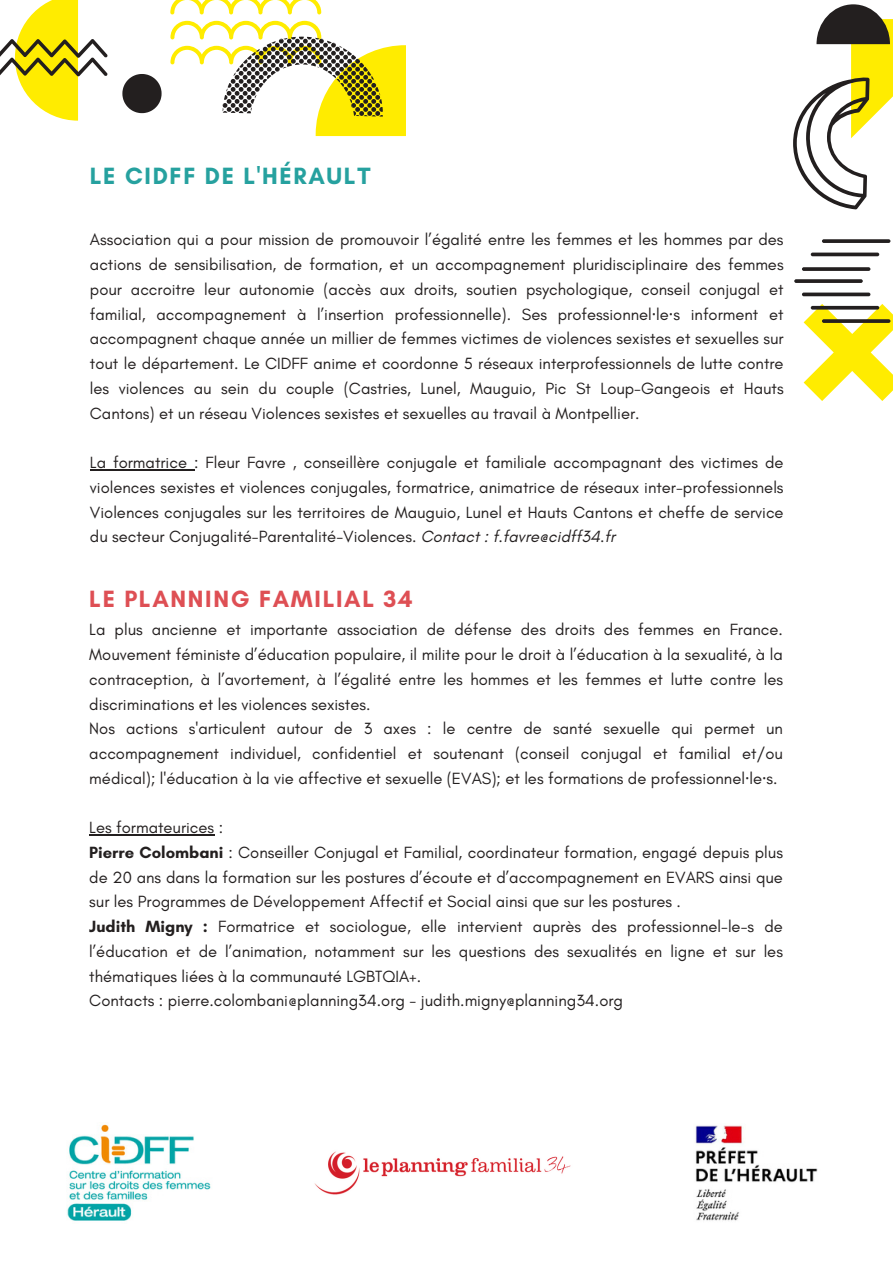
<style>
.page{position:relative;width:893px;height:1264px;background:#fff}
.page>*{position:absolute;margin:0;border:0;box-sizing:border-box;transform-origin:0 0}
.t1{font:700 24px "Glacial Indifference";letter-spacing:.07em;color:#de4f54}
.t2{font:700 24px "Glacial Indifference";letter-spacing:.07em;color:#26a19f}
.t3{font:16.5px/24.8px "Glacial Indifference";color:#231f1f;text-align:justify}
.s1{font-family:"Noto Sans"}
.s2{font-style:italic}
.s3{font-weight:700}
</style>
<div class="page">
<svg style="left:170px;top:0;width:151px;height:14px"></svg>
<svg style="left:0;top:0;width:108px;height:121px"></svg>
<svg style="left:122px;top:74px;width:39px;height:39px"></svg>
<svg style="left:170px;top:21px;width:236px;height:115px"></svg>
<svg style="left:803px;top:304px;width:89px;height:97px"></svg>
<svg style="left:793px;top:4px;width:99px;height:205px"></svg>
<svg style="left:794px;top:279px;width:68px;height:4px"></svg>
<svg style="left:801px;top:267px;width:69px;height:4px"></svg>
<svg style="left:810px;top:252px;width:69px;height:4px"></svg>
<svg style="left:821px;top:239px;width:69px;height:4px"></svg>
<svg style="left:801px;top:292px;width:69px;height:4px"></svg>
<hr style="left:810px;top:306px;width:69px;height:3px;background:#231f1f;border-radius:2px">
<svg style="left:821px;top:319px;width:69px;height:4px"></svg>
<img style="left:67px;top:1124px;width:144px;height:97px">
<img style="left:695px;top:1125px;width:123px;height:96px">
<img style="left:314px;top:1151px;width:257px;height:44px">
<hr style="left:90px;top:469px;width:104px;height:1px;background:#231f1f">
<hr style="left:89px;top:834px;width:125px;height:1px;background:#231f1f">
<p class="t2" style="left:90px;top:161px;width:282px">LE CIDFF DE L'HÉRAULT</p>
<p class="t3" style="left:90px;top:227px;width:695px">Association qui a pour mission de promouvoir l’égalité entre les femmes et les hommes par des actions de sensibilisation, de formation, et un accompagnement pluridisciplinaire des femmes pour accroitre leur autonomie (accès aux droits, soutien psychologique, conseil conjugal et familial, accompagnement à l’insertion professionnelle). Ses professionnel<span class="s1">·</span>le<span class="s1">·</span>s informent et accompagnent chaque année un millier de femmes victimes de violences sexistes et sexuelles sur tout le département. Le CIDFF anime et coordonne 5 réseaux interprofessionnels de lutte contre les violences au sein du couple (Castries, Lunel, Mauguio, Pic St Loup-Gangeois et Hauts Cantons) et un réseau Violences sexistes et sexuelles au travail à Montpellier.</p>
<p class="t3" style="left:90px;top:450px;width:695px">La formatrice : Fleur Favre , conseillère conjugale et familiale accompagnant des victimes de violences sexistes et violences conjugales, formatrice, animatrice de réseaux inter-professionnels Violences conjugales sur les territoires de Mauguio, Lunel et Hauts Cantons et cheffe de service du secteur Conjugalité-Parentalité-Violences. <span class="s2">Contact : f.favre@cidff34.fr</span></p>
<p class="t1" style="left:89px;top:584px;width:325px">LE PLANNING FAMILIAL 34</p>
<p class="t3" style="left:89px;top:617px;width:695px">La plus ancienne et importante association de défense des droits des femmes en France.<br>Mouvement féministe d’éducation populaire, il milite pour le droit à l’éducation à la sexualité, à la contraception, à l’avortement, à l’égalité entre les hommes et les femmes et lutte contre les discriminations et les violences sexistes.</p>
<p class="t3" style="left:89px;top:716px;width:695px">Nos actions s'articulent autour de 3 axes : le centre de santé sexuelle qui permet un accompagnement individuel, confidentiel et soutenant (conseil conjugal et familial et/ou médical); l'éducation à la vie affective et sexuelle (EVAS); et les formations de professionnel<span class="s1">·</span>le<span class="s1">·</span>s.</p>
<p class="t3" style="left:89px;top:815px;width:135px">Les formateurices :</p>
<p class="t3" style="left:89px;top:839px;width:695px"><span class="s3">Pierre Colombani</span> : Conseiller Conjugal et Familial, coordinateur formation, engagé depuis plus de 20 ans dans la formation sur les postures d’écoute et d’accompagnement en EVARS ainsi que sur les Programmes de Développement Affectif et Social ainsi que sur les postures .</p>
<p class="t3" style="left:89px;top:914px;width:695px"><span class="s3">Judith Migny :</span> Formatrice et sociologue, elle intervient auprès des professionnel-le-s de l’éducation et de l’animation, notamment sur les questions des sexualités en ligne et sur les thématiques liées à la communauté LGBTQIA+.</p>
<p class="t3" style="left:89px;top:988px;width:535px">Contacts : pierre.colombani@planning34.org - judith.migny@planning34.org</p>
</div>
